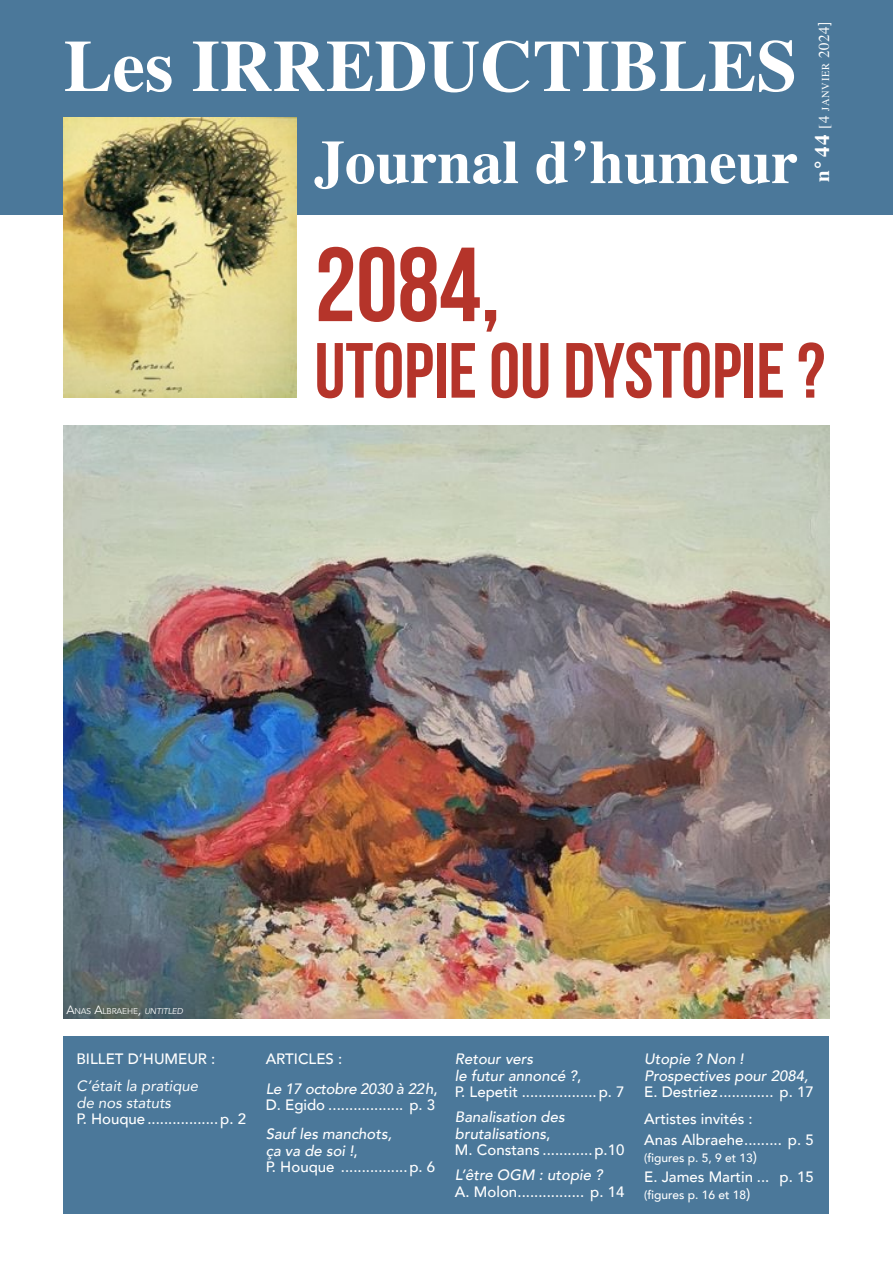
<style>
.page{position:relative;width:893px;height:1263px;background:#fff}
.page>*{position:absolute;margin:0;border:0;box-sizing:border-box;transform-origin:0 0}
.t1{font:700 105px "Bebas Neue";color:#b5342a}
.t2{font:700 78px "Bebas Neue";color:#b5342a}
.t3{font:700 73.2px "Times";color:#fff}
.t4{font:700 61.5px "Times";color:#fff}
.t5{font:500 15px/16.5px "Avenir";color:#fff}
.t6{font:italic 500 15px/16.5px "Avenir";color:#fff}
.t7{font:italic 15px/16.5px "Avenir";color:#fff}
.t8{font:italic 500 15px/29.2px "Avenir";letter-spacing:-.02em;color:#fff}
.t9{font:500 12px "Avenir";color:#fff}
.t10{font:10.5px "Times";letter-spacing:.055em;color:#fff}
.t11{font:8.4px "Avenir";letter-spacing:-.015em;color:#fff}
.s1{font-weight:700;font-size:21px}
.s2{font-size:15px}
.s3{font-family:"Avenir";font-size:15px}
.s4{font-size:12px}
.s5{font-style:italic;font-size:12px}
.s6{font-style:italic}
.s7{font-style:normal}
</style>
<div class="page">
<div style="left:64px;top:1036px;width:765px;height:178px;background:#4b789a"></div>
<div style="left:0;top:0;width:893px;height:215px;background:#4b789a"></div>
<img style="left:64px;top:117px;width:232px;height:281px">
<img style="left:64px;top:425px;width:765px;height:594px">
<h3 class="t3" style="left:64px;top:-4px;width:735px">Les IRREDUCTIBLES</h3>
<h3 class="t4" style="left:314px;top:103px;width:486px">Journal d’humeur</h3>
<p class="t10" style="left:816px;top:182px;width:161px;rotate:-90deg"><span class="s1">n° 44</span> <span class="s2">[4</span> janvier <span class="s2">2024</span><span class="s3">]</span></p>
<h1 class="t1" style="left:314px;top:227px;width:187px">2084,</h1>
<h2 class="t2" style="left:314px;top:328px;width:512px">UTOPIE OU DYSTOPIE ?</h2>
<p class="t11" style="left:66px;top:1006px;width:118px"><span class="s4">A</span>NAS <span class="s4">A</span>LBRAEHE<span class="s5">,</span> <span class="s6">UNTITLED</span></p>
<p class="t5" style="left:77px;top:1050px;width:140px">BILLET D’HUMEUR :</p>
<p class="t7" style="left:77px;top:1078px;width:123px">C’était la pratique de nos statuts</p>
<p class="t5" style="left:77px;top:1110px;width:171px">P. Houque .................p. 2</p>
<p class="t8" style="left:266px;top:1045px;width:173px"><span class="s7">ARTICLES :<br></span>Le 17 octobre 2030 à 22h<span class="s7">,</span></p>
<p class="t5" style="left:266px;top:1096px;width:171px">D. Egido .................. p. 3</p>
<p class="t5" style="left:266px;top:1125px;width:171px"><span class="s6">Sauf les manchots,<br>ça va de soi !</span>,<br>P. Houque ................p. 6</p>
<p class="t5" style="left:455px;top:1050px;width:171px"><span class="s6">Retour vers<br>le futur annoncé ?</span>,<br>P. Lepetit ..................p. 7</p>
<p class="t6" style="left:455px;top:1109px;width:171px">Banalisation des brutalisations<span class="s7">,<br>M. Constans ............p.10</span></p>
<p class="t6" style="left:455px;top:1167px;width:149px">L’être OGM : utopie ?</p>
<p class="t5" style="left:455px;top:1182px;width:171px">A. Molon................ p. 14</p>
<p class="t6" style="left:644px;top:1051px;width:165px">Utopie ? Non !<br>Prospectives pour 2084,</p>
<p class="t5" style="left:644px;top:1078px;width:171px;line-height:27.2px">E. Destriez............. p. 17<br>Artistes invités :</p>
<p class="t5" style="left:644px;top:1131px;width:171px">Anas Albraehe......... p. 5</p>
<p class="t9" style="left:644px;top:1147px;width:114px">(figures p. 5, 9 et 13<span class="s2">)</span></p>
<p class="t5" style="left:644px;top:1168px;width:171px">E. James Martin ... p. 15</p>
<p class="t9" style="left:644px;top:1184px;width:108px">(figures p. 16 et 18<span class="s2">)</span></p>
</div>
